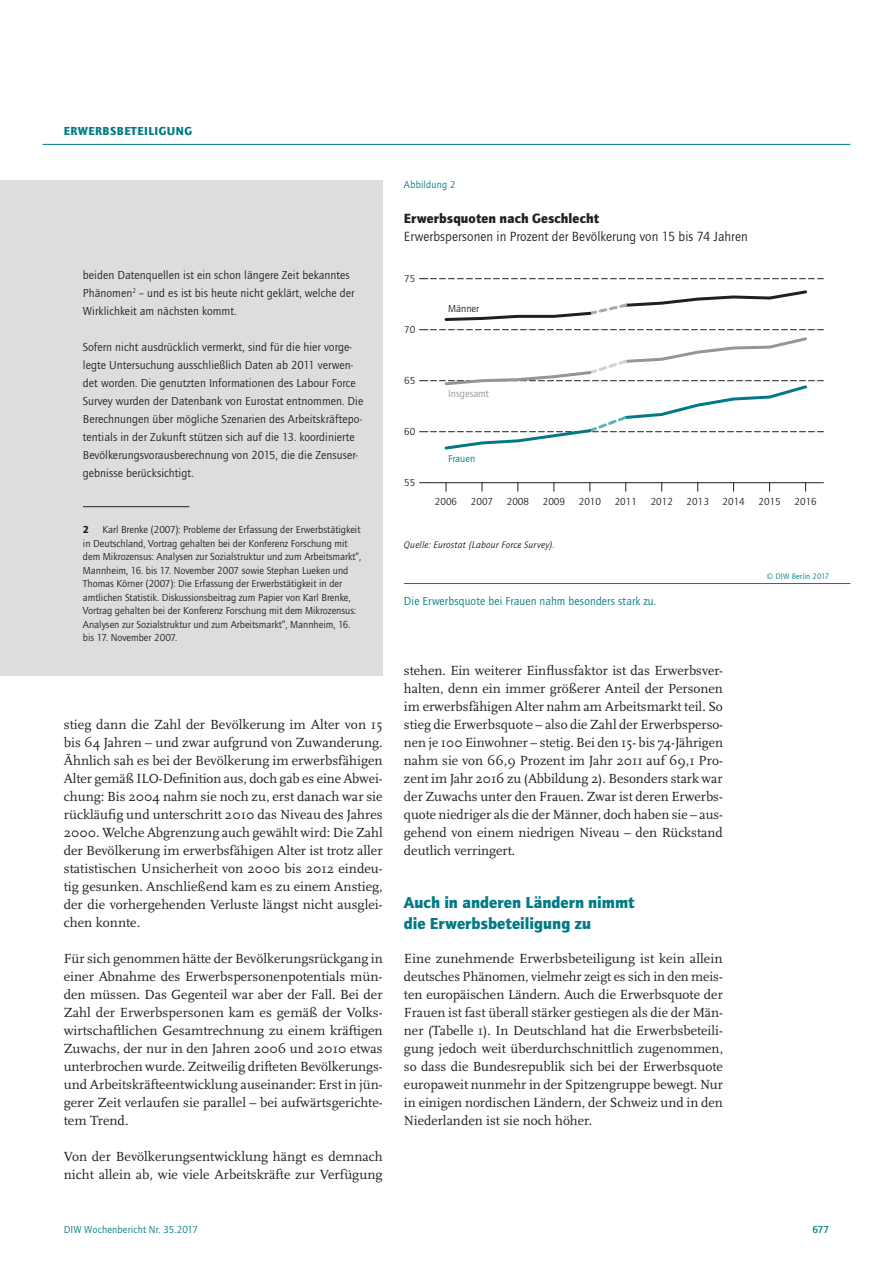
<style>
.page{position:relative;width:893px;height:1263px;background:#fff}
.page>*{position:absolute;margin:0;border:0;box-sizing:border-box;transform-origin:0 0}
.t1{font:900 16.5px/21px "Quay Sans ITC Std";color:#007b85}
.t2{font:13.8px/18px "Scala Pro";color:#231f20;text-align:justify}
.t3{font:13.8px "Quay Sans ITC Std";letter-spacing:.005em;color:#231f20}
.t4{font:900 13.8px "Quay Sans ITC Std";letter-spacing:.01em;color:#231f20}
.t5{font:12px/18px "Quay Sans ITC Std";letter-spacing:.005em;color:#231f20}
.t6{font:12px "Quay Sans ITC Std";letter-spacing:.01em;color:#007b85}
.t7{font:900 12px "Quay Sans ITC Std";color:#007b85}
.t8{font:10.5px/13.5px "Quay Sans ITC Std";color:#231f20}
.t9{font:10.5px "Quay Sans ITC Std";letter-spacing:.015em;color:#007b85}
.t10{font:10.5px "Quay Sans ITC Std";color:#939598}
.t11{font:500 10.5px "Quay Sans ITC Std";color:#007b85}
.t12{font:900 10.5px "Quay Sans ITC Std";color:#231f20}
.t13{font:italic 9.75px "Quay Sans ITC Std";letter-spacing:.025em;color:#231f20}
.t14{font:8.25px "Quay Sans ITC Std";letter-spacing:.01em;color:#007b85}
</style>
<div class="page">
<hr style="left:43px;top:144px;width:807px;height:1px;background:#007b85">
<hr style="left:404px;top:583px;width:446px;height:1px;background:#007b85">
<hr style="left:428px;top:482px;width:395px;height:1px;background:#231f20">
<svg style="left:419px;top:278px;width:404px;height:1px"></svg>
<svg style="left:419px;top:329px;width:404px;height:121px"></svg>
<svg style="left:444px;top:290px;width:363px;height:31px"></svg>
<div style="left:64px;top:180px;width:319px;height:495px;background:#dcdddf"></div>
<hr style="left:83px;top:506px;width:106px;height:1px;background:#231f20">
<div style="left:0;top:180px;width:70px;height:495px;background:#dcdddf"></div>
<p class="t7" style="left:64px;top:123px;width:15px">Erwerbsbeteiligung</p>
<p class="t5" style="left:83px;top:266px;width:273px">beiden Datenquellen ist ein schon längere Zeit bekanntes<br>Phänomen<sup>2</sup> – und es ist bis heute nicht geklärt, welche der<br>Wirklichkeit am nächsten kommt.</p>
<p class="t5" style="left:83px;top:338px;width:282px">Sofern nicht ausdrücklich vermerkt, sind für die hier vorge&shy;legte Untersuchung ausschließlich Daten ab 2011 verwen&shy;det worden. Die genutzten Informationen des Labour Force Survey wurden der Datenbank von Eurostat entnommen. Die Berechnungen über mögliche Szenarien des Arbeitskräftepo&shy;tentials in der Zukunft stützen sich auf die 13. koordinierte Bevölkerungsvorausberechnung von 2015, die die Zensuser&shy;gebnisse berücksichtigt.</p>
<p class="t8" style="left:83px;top:523px;width:280px;text-indent:19px">Karl Brenke (2007): Probleme der Erfassung der Erwerbstätigkeit in Deutschland, Vortrag gehalten bei der Konferenz Forschung mit dem Mikrozensus: Analysen zur Sozialstruktur und zum Arbeitsmarkt“, Mannheim, 16. bis 17. November 2007 sowie Stephan Lueken und Thomas Körner (2007): Die Erfassung der Erwerbstätigkeit in der amtlichen Statistik. Diskussionsbeitrag zum Papier von Karl Brenke, Vortrag gehalten bei der Konferenz Forschung mit dem Mikrozensus:<br>Analysen zur Sozialstruktur und zum Arbeitsmarkt“, Mannheim, 16. bis 17. November 2007.</p>
<p class="t12" style="left:83px;top:523px;width:8px">2</p>
<p class="t2" style="left:64px;top:715px;width:321px">stieg dann die Zahl der Bevölkerung im Alter von 15 bis 64 Jahren – und zwar aufgrund von Zuwanderung.<br>Ähnlich sah es bei der Bevölkerung im erwerbsfähigen Alter gemäß ILO-Definition aus, doch gab es eine Abwei&shy;chung: Bis 2004 nahm sie noch zu, erst danach war sie rückläufig und unterschritt 2010 das Niveau des Jahres 2000. Welche Abgrenzung auch gewählt wird: Die Zahl der Bevölkerung im erwerbsfähigen Alter ist trotz aller statistischen Unsicherheit von 2000 bis 2012 eindeu&shy;tig gesunken. Anschließend kam es zu einem Anstieg, der die vorhergehenden Verluste längst nicht ausglei&shy;chen konnte.</p>
<p class="t2" style="left:64px;top:949px;width:320px">Für sich genommen hätte der Bevölkerungsrückgang in einer Abnahme des Erwerbspersonenpotentials mün&shy;den müssen. Das Gegenteil war aber der Fall. Bei der Zahl der Erwerbspersonen kam es gemäß der Volks&shy;wirtschaftlichen Gesamtrechnung zu einem kräftigen Zuwachs, der nur in den Jahren 2006 und 2010 etwas unterbrochen wurde. Zeitweilig drifteten Bevölkerungs&shy;und Arbeitskräfteentwicklung auseinander: Erst in jün&shy;gerer Zeit verlaufen sie parallel – bei aufwärtsgerichte&shy;tem Trend.</p>
<p class="t2" style="left:64px;top:1147px;width:321px">Von der Bevölkerungsentwicklung hängt es demnach nicht allein ab, wie viele Arbeitskräfte zur Verfügung</p>
<p class="t9" style="left:404px;top:178px;width:53px">Abbildung 2</p>
<p class="t4" style="left:404px;top:209px;width:197px">Erwerbsquoten nach Geschlecht</p>
<p class="t3" style="left:404px;top:228px;width:345px">Erwerbspersonen in Prozent der Bevölkerung von 15 bis 74 Jahren</p>
<p class="t8" style="left:404px;top:271px;width:13px">75</p>
<p class="t8" style="left:404px;top:322px;width:13px">70</p>
<p class="t8" style="left:404px;top:373px;width:13px">65</p>
<p class="t8" style="left:404px;top:424px;width:13px">60</p>
<p class="t8" style="left:404px;top:475px;width:13px">55</p>
<p class="t8" style="left:448px;top:301px;width:33px">Männer</p>
<p class="t10" style="left:448px;top:387px;width:42px">Insgesamt</p>
<p class="t9" style="left:448px;top:452px;width:29px">Frauen</p>
<p class="t8" style="left:435px;top:494px;width:24px">2006</p>
<p class="t8" style="left:471px;top:494px;width:24px">2007</p>
<p class="t8" style="left:507px;top:494px;width:24px">2008</p>
<p class="t8" style="left:543px;top:494px;width:24px">2009</p>
<p class="t8" style="left:579px;top:494px;width:24px">2010</p>
<p class="t8" style="left:615px;top:494px;width:24px">2011</p>
<p class="t8" style="left:651px;top:494px;width:24px">2012</p>
<p class="t8" style="left:687px;top:494px;width:24px">2013</p>
<p class="t8" style="left:723px;top:494px;width:24px">2014</p>
<p class="t8" style="left:759px;top:494px;width:24px">2015</p>
<p class="t8" style="left:794px;top:494px;width:24px">2016</p>
<p class="t13" style="left:404px;top:539px;width:152px">Quelle: Eurostat (Labour Force Survey).</p>
<p class="t6" style="left:404px;top:594px;width:254px">Die Erwerbsquote bei Frauen nahm besonders stark zu.</p>
<p class="t2" style="left:404px;top:661px;width:320px">stehen. Ein weiterer Einflussfaktor ist das Erwerbsver&shy;halten, denn ein immer größerer Anteil der Personen im erwerbsfähigen Alter nahm am Arbeitsmarkt teil. So stieg die Erwerbsquote – also die Zahl der Erwerbsperso&shy;nen je 100 Einwohner – stetig. Bei den 15- bis 74-Jährigen nahm sie von 66,9 Prozent im Jahr 2011 auf 69,1 Pro&shy;zent im Jahr 2016 zu (Abbildung 2). Besonders stark war der Zuwachs unter den Frauen. Zwar ist deren Erwerbs&shy;quote niedriger als die der Männer, doch haben sie – aus&shy;gehend von einem niedrigen Niveau – den Rückstand deutlich verringert.</p>
<p class="t1" style="left:404px;top:891px;width:232px">Auch in anderen Ländern nimmt die Erwerbsbeteiligung zu</p>
<p class="t2" style="left:404px;top:949px;width:321px">Eine zunehmende Erwerbsbeteiligung ist kein allein deutsches Phänomen, vielmehr zeigt es sich in den meis&shy;ten europäischen Ländern. Auch die Erwerbsquote der Frauen ist fast überall stärker gestiegen als die der Män&shy;ner (Tabelle 1). In Deutschland hat die Erwerbsbeteili&shy;gung jedoch weit überdurchschnittlich zugenommen, so dass die Bundesrepublik sich bei der Erwerbsquote europaweit nunmehr in der Spitzengruppe bewegt. Nur in einigen nordischen Ländern, der Schweiz und in den Niederlanden ist sie noch höher.</p>
<p class="t14" style="left:767px;top:571px;width:64px">© DIW Berlin 2017</p>
<p class="t9" style="left:64px;top:1223px;width:136px">DIW Wochenbericht Nr. 35.2017</p>
<p class="t11" style="left:812px;top:1223px;width:18px">677</p>
</div>
